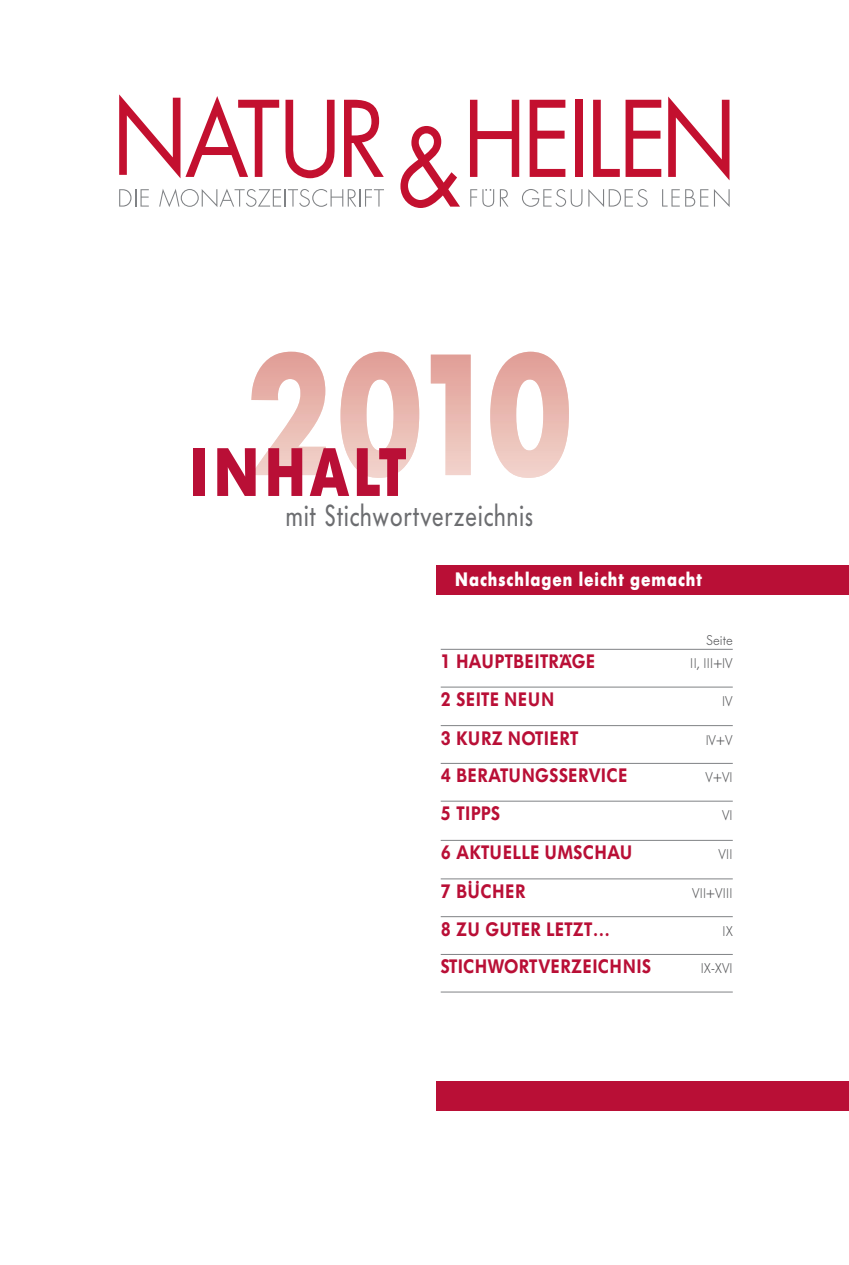
<style>
.page{position:relative;width:849px;height:1265px;background:#fff}
.page>*{position:absolute;margin:0;border:0;box-sizing:border-box;transform-origin:0 0}
.t1{font:700 67.73px "Futura BQ";letter-spacing:.09em;color:#b90f36;scale:.8 1}
.t2{font:30.1px "Futura BQ";letter-spacing:.05em;color:#6c6d70;scale:.8 1}
.t3{font:600 19.25px "Futura BQ";letter-spacing:.03em;color:#b90f36;scale:.9 1}
.t4{font:700 19.25px "Futura BQ";letter-spacing:.065em;color:#fff;scale:.8 1}
.t5{font:600 19.25px "Futura BQ";letter-spacing:.05em;color:#b90f36;scale:.9 1}
.t6{font:600 19.25px "Futura BQ";letter-spacing:.07em;color:#b90f36;scale:.9 1}
.t7{font:300 14px "Futura BQ";letter-spacing:.005em;color:#57585a;scale:.95 1}
</style>
<div class="page">
<svg style="left:251px;top:352px;width:317px;height:126px"></svg>
<hr style="left:440px;top:649px;width:292px;height:1px;background:#808285">
<hr style="left:440px;top:687px;width:292px;height:1px;background:#808285">
<hr style="left:440px;top:725px;width:292px;height:1px;background:#808285">
<hr style="left:440px;top:763px;width:292px;height:1px;background:#808285">
<hr style="left:440px;top:801px;width:292px;height:1px;background:#808285">
<hr style="left:440px;top:840px;width:292px;height:1px;background:#808285">
<hr style="left:440px;top:879px;width:292px;height:1px;background:#808285">
<hr style="left:440px;top:916px;width:292px;height:1px;background:#808285">
<hr style="left:440px;top:954px;width:292px;height:1px;background:#808285">
<hr style="left:440px;top:992px;width:292px;height:1px;background:#808285">
<div style="left:436px;top:565px;width:412px;height:30px;background:#b90f36"></div>
<div style="left:436px;top:1081px;width:412px;height:29px;background:#b90f36"></div>
<svg style="left:119px;top:189px;width:30px;height:18px"></svg>
<svg style="left:159px;top:189px;width:225px;height:18px"></svg>
<svg style="left:470px;top:189px;width:38px;height:18px"></svg>
<svg style="left:588px;top:189px;width:59px;height:18px"></svg>
<svg style="left:662px;top:189px;width:17px;height:18px"></svg>
<svg style="left:685px;top:189px;width:44px;height:18px"></svg>
<svg style="left:285px;top:100px;width:49px;height:78px"></svg>
<svg style="left:344px;top:100px;width:39px;height:77px"></svg>
<svg style="left:470px;top:100px;width:49px;height:77px"></svg>
<svg style="left:529px;top:100px;width:36px;height:77px"></svg>
<div style="left:574px;top:100px;width:8px;height:77px;background:#c3102f"></div>
<svg style="left:593px;top:100px;width:26px;height:77px"></svg>
<svg style="left:625px;top:100px;width:36px;height:77px"></svg>
<svg style="left:668px;top:96px;width:61px;height:84px"></svg>
<svg style="left:400px;top:126px;width:60px;height:82px"></svg>
<svg style="left:522px;top:189px;width:60px;height:18px"></svg>
<svg style="left:119px;top:94px;width:160px;height:84px"></svg>
<h1 class="t1" style="left:190px;top:445px;width:271px">INHALT</h1>
<h2 class="t2" style="left:286px;top:504px;width:310px">mit Stichwortverzeichnis</h2>
<p class="t4" style="left:455px;top:571px;width:310px">Nachschlagen leicht gemacht</p>
<p class="t7" style="left:706px;top:635px;width:30px">Seite</p>
<p class="t3" style="left:440px;top:654px;width:173px">1 HAUPTBEITRÄGE</p>
<p class="t7" style="left:690px;top:658px;width:46px">II, III+IV</p>
<p class="t6" style="left:440px;top:692px;width:127px">2 SEITE NEUN</p>
<p class="t7" style="left:722px;top:696px;width:12px">IV</p>
<p class="t5" style="left:440px;top:730px;width:154px">3 KURZ NOTIERT</p>
<p class="t7" style="left:705px;top:734px;width:30px">IV+V</p>
<p class="t3" style="left:440px;top:768px;width:208px">4 BERATUNGSSERVICE</p>
<p class="t7" style="left:705px;top:772px;width:30px">V+VI</p>
<p class="t3" style="left:440px;top:806px;width:67px">5 TIPPS</p>
<p class="t7" style="left:721px;top:810px;width:13px">VI</p>
<p class="t3" style="left:440px;top:845px;width:214px">6 AKTUELLE UMSCHAU</p>
<p class="t7" style="left:718px;top:849px;width:16px">VII</p>
<p class="t3" style="left:440px;top:883px;width:95px">7 BÜCHER</p>
<p class="t7" style="left:692px;top:887px;width:44px">VII+VIII</p>
<p class="t3" style="left:440px;top:921px;width:190px">8 ZU GUTER LETZT…</p>
<p class="t7" style="left:722px;top:925px;width:12px">IX</p>
<p class="t3" style="left:440px;top:959px;width:235px">STICHWORTVERZEICHNIS</p>
<p class="t7" style="left:700px;top:963px;width:35px">IX-XVI</p>
</div>
